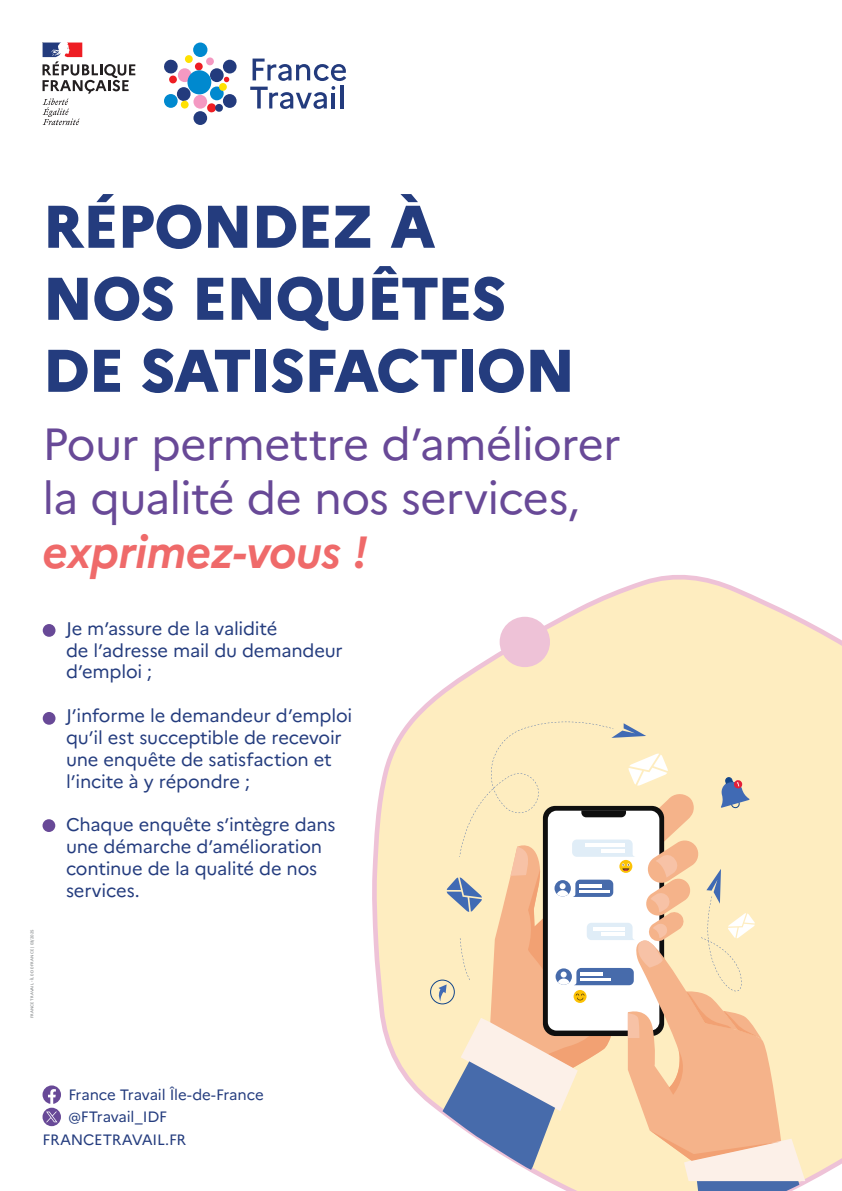
<style>
.page{position:relative;width:842px;height:1191px;background:#fff}
.page>*{position:absolute;margin:0;border:0;box-sizing:border-box;transform-origin:0 0}
.t1{font:800 60px "Marianne";letter-spacing:-.025em;color:#243c7e}
.t2{font:45px "Marianne";letter-spacing:-.02em;color:#684997}
.t3{font:italic 700 45px "Marianne";letter-spacing:-.02em;color:#ef6a6a}
.t4{font:18.2px/21.9px "Marianne";letter-spacing:-.01em;color:#243c7e}
.t5{font:15px "Marianne";letter-spacing:-.015em;color:#243c7e}
.t6{font:4px "Marianne";letter-spacing:.01em;color:#737779}
</style>
<div class="page">
<div style="left:223px;top:94px;width:14px;height:14px;background:#233b7d;border-radius:50%"></div>
<div style="left:178px;top:68px;width:14px;height:14px;background:#f499c2;border-radius:50%"></div>
<div style="left:210px;top:86px;width:14px;height:14px;background:#0089cf;border-radius:50%"></div>
<div style="left:193px;top:95px;width:14px;height:14px;background:#f499c2;border-radius:50%"></div>
<div style="left:193px;top:111px;width:14px;height:14px;background:#233b7d;border-radius:50%"></div>
<div style="left:223px;top:60px;width:14px;height:13px;background:#233b7d;border-radius:50%"></div>
<div style="left:210px;top:68px;width:14px;height:14px;background:#233b7d;border-radius:50%"></div>
<div style="left:177px;top:87px;width:14px;height:14px;background:#233b7d;border-radius:50%"></div>
<svg style="left:164px;top:59px;width:14px;height:25px"></svg>
<svg style="left:181px;top:100px;width:8px;height:9px"></svg>
<svg style="left:219px;top:77px;width:10px;height:14px"></svg>
<svg style="left:207px;top:103px;width:16px;height:10px"></svg>
<svg style="left:185px;top:55px;width:29px;height:16px"></svg>
<div style="left:193px;top:43px;width:14px;height:14px;background:#0089cf;border-radius:50%"></div>
<div style="left:164px;top:94px;width:14px;height:14px;background:#0089cf;border-radius:50%"></div>
<div style="left:187px;top:70px;width:24px;height:24px;background:#0089cf;border-radius:50%"></div>
<svg style="left:250px;top:59px;width:96px;height:50px"></svg>
<svg style="left:43px;top:43px;width:92px;height:82px"></svg>
<div style="left:43px;top:819px;width:12px;height:13px;background:#684997;border-radius:50%"></div>
<div style="left:43px;top:712px;width:13px;height:12px;background:#684997;border-radius:50%"></div>
<div style="left:43px;top:624px;width:13px;height:13px;background:#684997;border-radius:50%"></div>
<svg style="left:372px;top:575px;width:470px;height:609px"></svg>
<svg style="left:437px;top:721px;width:368px;height:470px"></svg>
<div style="left:430px;top:979px;width:25px;height:25px;border:1px solid #12458a;border-radius:50%"></div>
<div style="left:500px;top:617px;width:50px;height:50px;background:#eec2d7;border-radius:50%"></div>
<svg style="left:43px;top:1085px;width:18px;height:18px"></svg>
<svg style="left:43px;top:1107px;width:18px;height:19px"></svg>
<svg style="left:46px;top:1111px;width:11px;height:11px"></svg>
<p class="t1" style="left:43px;top:180px;width:394px">RÉPONDEZ À</p>
<p class="t1" style="left:43px;top:252px;width:465px">NOS ENQUÊTES</p>
<p class="t1" style="left:43px;top:324px;width:534px">DE SATISFACTION</p>
<p class="t2" style="left:43px;top:409px;width:580px">Pour permettre d’améliorer</p>
<p class="t2" style="left:43px;top:463px;width:539px">la qualité de nos services,</p>
<p class="t3" style="left:43px;top:517px;width:327px">exprimez-vous !</p>
<p class="t6" style="left:29px;top:1018px;width:91px;rotate:-90deg">FRANCE TRAVAIL - ÎLE-DE-FRANCE | 03/2025</p>
<p class="t4" style="left:66px;top:616px;width:213px">Je m’assure de la validité</p>
<p class="t4" style="left:66px;top:637px;width:278px">de l’adresse mail du demandeur d’emploi ;</p>
<p class="t4" style="left:66px;top:703px;width:288px">J’informe le demandeur d’emploi</p>
<p class="t4" style="left:66px;top:725px;width:277px">qu’il est succeptible de recevoir une enquête de satisfaction et l’incite à y répondre ;</p>
<p class="t4" style="left:66px;top:812px;width:271px">Chaque enquête s’intègre dans une démarche d’amélioration continue de la qualité de nos services.</p>
<p class="t5" style="left:68px;top:1083px;width:197px">France Travail Île-de-France</p>
<p class="t5" style="left:68px;top:1105px;width:100px">@FTravail_IDF</p>
<p class="t5" style="left:43px;top:1127px;width:145px">FRANCETRAVAIL.FR</p>
</div>
